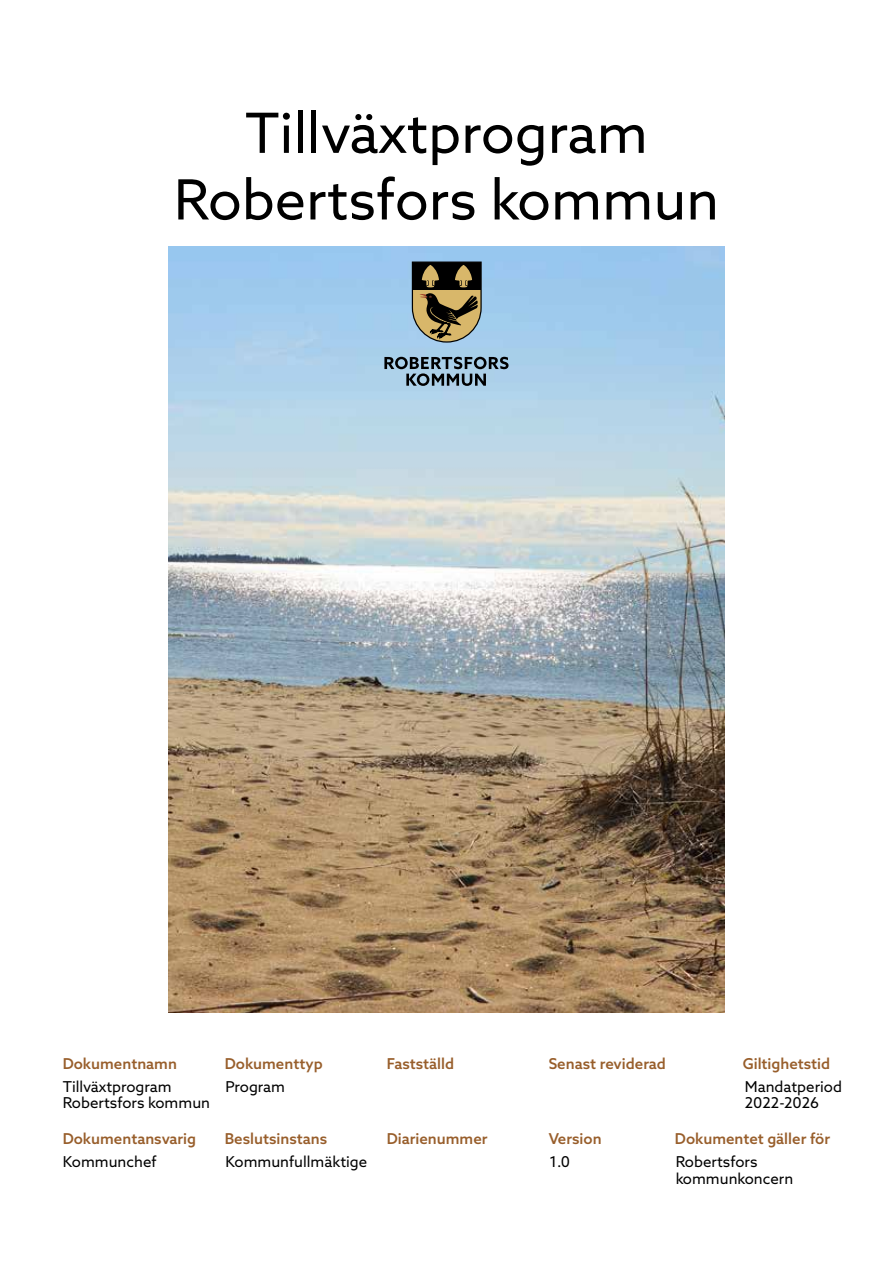
<style>
.page{position:relative;width:893px;height:1263px;background:#fff}
.page>*{position:absolute;margin:0;border:0;box-sizing:border-box;transform-origin:0 0}
.t1{font:55.5px/66.6px "Azo Sans";color:#000;text-align:center}
.t2{font:500 15px "Azo Sans";color:#985e2b}
.t3{font:15px/16.5px "Azo Sans";color:#000}
</style>
<div class="page">
<img style="left:168px;top:247px;width:557px;height:765px">
<svg style="left:411px;top:261px;width:71px;height:82px;background:#716749"></svg>
<svg style="left:384px;top:357px;width:125px;height:29px;background:#708899"></svg>
<h1 class="t1" style="left:174px;top:99px;width:547px">Tillväxtprogram<br>Robertsfors kommun</h1>
<p class="t2" style="left:63px;top:1053px;width:116px">Dokumentnamn</p>
<p class="t2" style="left:225px;top:1053px;width:99px">Dokumenttyp</p>
<p class="t2" style="left:387px;top:1053px;width:69px">Fastställd</p>
<p class="t2" style="left:549px;top:1053px;width:119px">Senast reviderad</p>
<p class="t2" style="left:743px;top:1053px;width:89px">Giltighetstid</p>
<p class="t3" style="left:63px;top:1078px;width:149px">Tillväxtprogram<br>Robertsfors kommun</p>
<p class="t3" style="left:225px;top:1078px;width:61px">Program</p>
<p class="t3" style="left:745px;top:1078px;width:99px">Mandatperiod<br>2022-2026</p>
<p class="t2" style="left:63px;top:1129px;width:135px">Dokumentansvarig</p>
<p class="t2" style="left:225px;top:1129px;width:104px">Beslutsinstans</p>
<p class="t2" style="left:387px;top:1129px;width:102px">Diarienummer</p>
<p class="t2" style="left:549px;top:1129px;width:54px">Version</p>
<p class="t2" style="left:675px;top:1129px;width:157px">Dokumentet gäller för</p>
<p class="t3" style="left:63px;top:1153px;width:95px">Kommunchef</p>
<p class="t3" style="left:225px;top:1153px;width:143px">Kommunfullmäktige</p>
<p class="t3" style="left:549px;top:1153px;width:22px">1.0</p>
<p class="t3" style="left:676px;top:1153px;width:119px">Robertsfors kommunkoncern</p>
</div>
